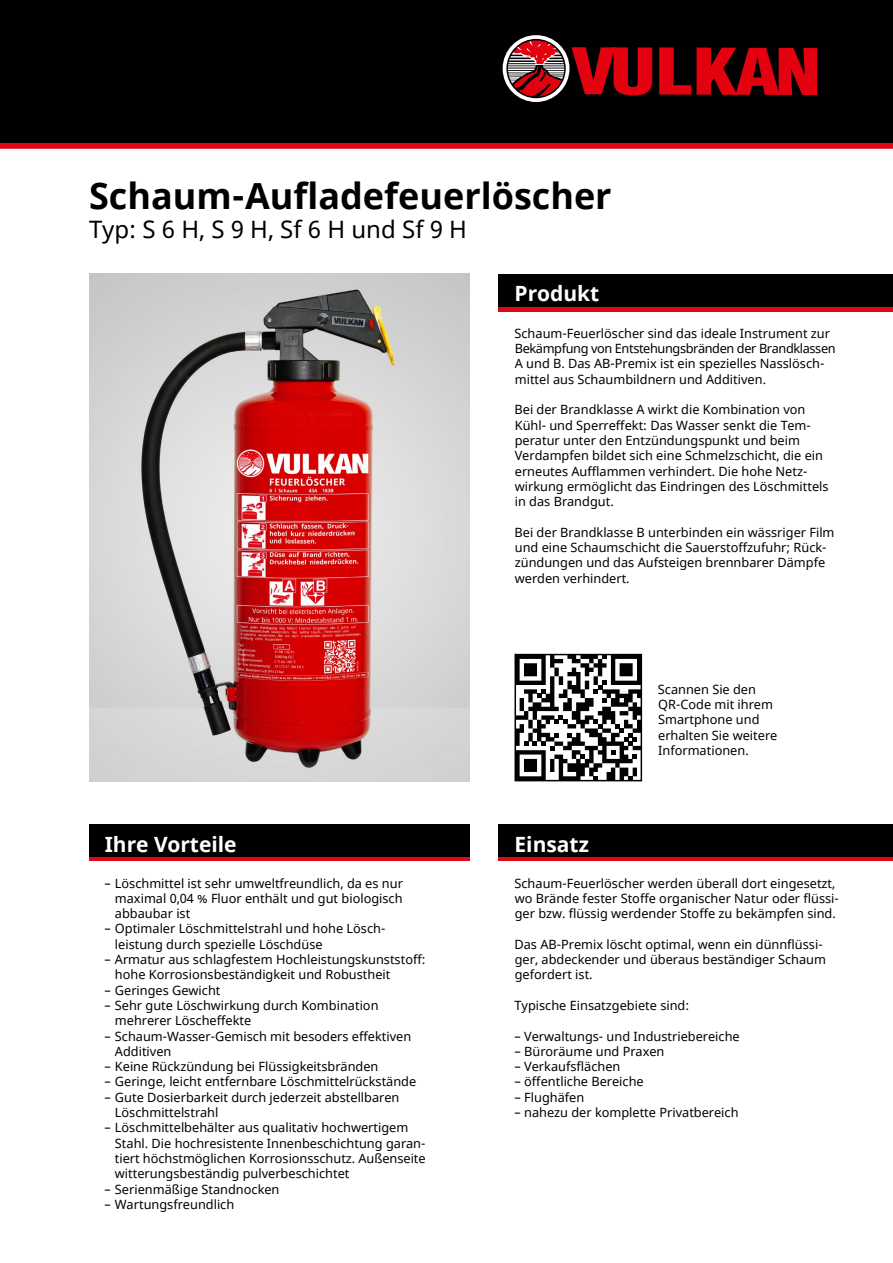
<style>
.page{position:relative;width:893px;height:1263px;background:#fff}
.page>*{position:absolute;margin:0;border:0;box-sizing:border-box;transform-origin:0 0}
.t1{font:700 36px "Noto Sans";color:#000}
.t2{font:24px "Noto Sans";color:#000}
.t3{font:700 21px "Noto Sans";color:#fff}
.t4{font:12.75px/15.3px "Noto Sans";color:#000}
</style>
<div class="page">
<svg style="left:499px;top:856px;width:394px;height:5px;fill:#e30613"></svg>
<div style="left:499px;top:823px;width:394px;height:33px;background:#000"></div>
<div style="left:499px;top:304px;width:394px;height:7px;background:#e30613"></div>
<div style="left:499px;top:274px;width:394px;height:33px;background:#000"></div>
<img style="left:89px;top:274px;width:381px;height:507px">
<svg style="left:517px;top:657px;width:122px;height:121px"></svg>
<div style="left:514px;top:654px;width:128px;height:127px;border:2px solid #000"></div>
<svg style="left:89px;top:856px;width:380px;height:5px;fill:#e30613"></svg>
<div style="left:89px;top:823px;width:380px;height:33px;background:#000"></div>
<svg style="left:0;top:142px;width:893px;height:7px;fill:#e30613"></svg>
<div style="left:0;top:0;width:893px;height:142px;background:#000"></div>
<svg style="left:502px;top:35px;width:315px;height:67px"></svg>
<h1 class="t1" style="left:89px;top:170px;width:524px">Schaum-Aufladefeuerlöscher</h1>
<h2 class="t2" style="left:89px;top:212px;width:379px">Typ: S 6 H, S 9 H, Sf 6 H und Sf 9 H</h2>
<h3 class="t3" style="left:514px;top:279px;width:86px">Produkt</h3>
<p class="t4" style="left:514px;top:326px;width:323px">Schaum-Feuerlöscher sind das ideale Instrument zur Bekämpfung von Entstehungsbränden der Brandklassen A und B. Das AB-Premix ist ein spezielles Nasslösch&shy;mittel aus Schaumbildnern und Additiven.</p>
<p class="t4" style="left:514px;top:403px;width:316px">Bei der Brandklasse A wirkt die Kombination von Kühl- und Sperreffekt: Das Wasser senkt die Tem&shy;peratur unter den Entzündungspunkt und beim Verdampfen bildet sich eine Schmelzschicht, die ein erneutes Aufflammen verhindert. Die hohe Netz&shy;wirkung ermöglicht das Eindringen des Löschmittels in das Brandgut.</p>
<p class="t4" style="left:515px;top:525px;width:321px">Bei der Brandklasse B unterbinden ein wässriger Film und eine Schaumschicht die Sauerstoffzufuhr; Rück&shy;zündungen und das Aufsteigen brennbarer Dämpfe werden verhindert.</p>
<h3 class="t3" style="left:105px;top:829px;width:133px">Ihre Vorteile</h3>
<p class="t4" style="left:115px;top:876px;width:290px;text-align:justify;text-indent:-11px">– Löschmittel ist sehr umweltfreundlich, da es nur maximal 0,04 % Fluor enthält und gut biologisch abbaubar ist</p>
<p class="t4" style="left:115px;top:921px;width:272px;text-indent:-11px">– Optimaler Löschmittelstrahl und hohe Lösch&shy;leistung durch spezielle Löschdüse</p>
<p class="t4" style="left:115px;top:952px;width:312px;text-indent:-11px">– Armatur aus schlagfestem Hochleistungskunststoff: hohe Korrosionsbeständigkeit und Robustheit</p>
<p class="t4" style="left:104px;top:983px;width:118px">– Geringes Gewicht</p>
<p class="t4" style="left:115px;top:998px;width:265px;text-indent:-11px">– Sehr gute Löschwirkung durch Kombination mehrerer Löscheffekte</p>
<p class="t4" style="left:115px;top:1029px;width:298px;text-indent:-11px">– Schaum-Wasser-Gemisch mit besoders effektiven<br>Additiven</p>
<p class="t4" style="left:104px;top:1059px;width:276px">– Keine Rückzündung bei Flüssigkeitsbränden</p>
<p class="t4" style="left:104px;top:1074px;width:313px">– Geringe, leicht entfernbare Löschmittelrückstände</p>
<p class="t4" style="left:115px;top:1090px;width:286px;text-indent:-11px">– Gute Dosierbarkeit durch jederzeit abstellbaren<br>Löschmittelstrahl</p>
<p class="t4" style="left:115px;top:1120px;width:312px;text-indent:-11px">– Löschmittelbehälter aus qualitativ hochwertigem Stahl. Die hochresistente Innenbeschichtung garan&shy;tiert höchstmöglichen Korrosionsschutz. Außenseite witterungsbeständig pulverbeschichtet</p>
<p class="t4" style="left:104px;top:1182px;width:177px">– Serienmäßige Standnocken</p>
<p class="t4" style="left:104px;top:1197px;width:131px">– Wartungsfreundlich</p>
<h3 class="t3" style="left:514px;top:829px;width:76px">Einsatz</h3>
<p class="t4" style="left:658px;top:682px;width:121px">Scannen Sie den<br>QR-Code mit ihrem<br>Smartphone und erhalten Sie weitere<br>Informationen.</p>
<p class="t4" style="left:514px;top:876px;width:326px">Schaum-Feuerlöscher werden überall dort eingesetzt, wo Brände fester Stoffe organischer Natur oder flüssi&shy;ger bzw. flüssig werdender Stoffe zu bekämpfen sind.</p>
<p class="t4" style="left:514px;top:937px;width:313px">Das AB-Premix löscht optimal, wenn ein dünnflüssi&shy;ger, abdeckender und überaus beständiger Schaum gefordert ist.</p>
<p class="t4" style="left:514px;top:998px;width:176px">Typische Einsatzgebiete sind:</p>
<p class="t4" style="left:514px;top:1029px;width:227px">– Verwaltungs- und Industriebereiche</p>
<p class="t4" style="left:514px;top:1044px;width:151px">– Büroräume und Praxen</p>
<p class="t4" style="left:514px;top:1059px;width:107px">– Verkaufsflächen</p>
<p class="t4" style="left:514px;top:1075px;width:131px">– öffentliche Bereiche</p>
<p class="t4" style="left:514px;top:1090px;width:71px">– Flughäfen</p>
<p class="t4" style="left:514px;top:1105px;width:226px">– nahezu der komplette Privatbereich</p>
</div>
